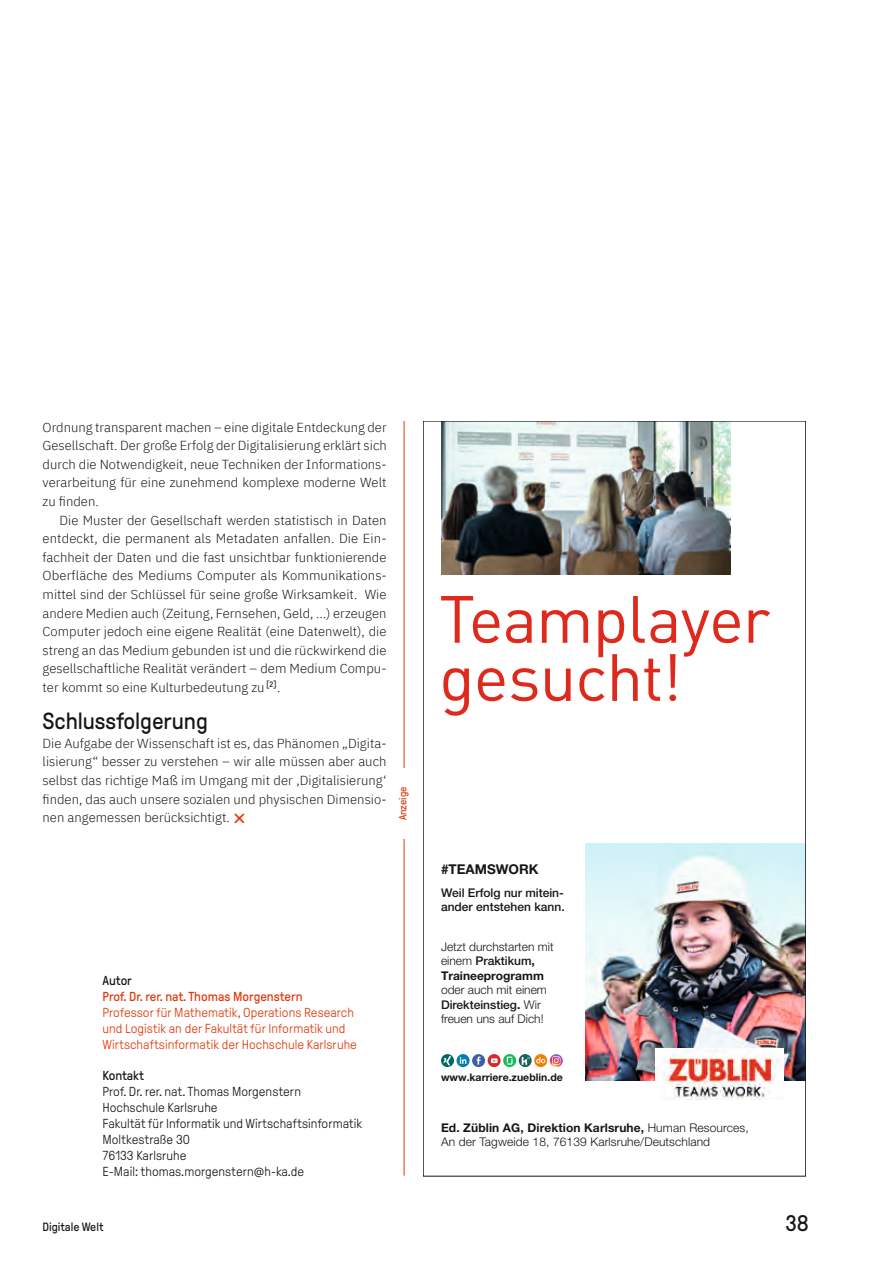
<style>
.page{position:relative;width:893px;height:1263px;background:#fff}
.page>*{position:absolute;margin:0;border:0;box-sizing:border-box;transform-origin:0 0}
.t1{font:65.7px/58.1px "DIN Pro";letter-spacing:-.015em;color:#dd2a1d}
.t2{font:23.25px "GT Pressura LG";letter-spacing:-.005em;color:#151616}
.t3{font:22.5px "GT Pressura LG";color:#151616}
.t4{font:700 13.5px "Helvetica Neue LT Pro";color:#151616}
.t5{font:300 13.05px/18.6px "IBM Plex Sans";color:#151616;text-align:justify}
.t6{font:300 13.05px/15.9px "GT Pressura LG";color:#151616}
.t7{font:300 13.05px/15.9px "GT Pressura LG";color:#e0370b}
.t8{font:300 12px/14.4px "Helvetica Neue LT Pro";color:#151616}
.t9{font:500 12px/14.4px "Helvetica Neue LT Pro";color:#151616}
.t10{font:12px "GT Pressura LG";color:#151616}
.t11{font:700 10.5px "Helvetica Neue LT Pro";color:#151616}
.t12{font:10.5px "GT Pressura LG";color:#e0370b}
.s1{font-family:"GT Pressura LG";font-size:27px;color:#e0370b}
.s2{font-weight:400;color:#151616}
.s3{font-weight:400}
.s4{font-weight:500}
.s5{font-weight:700}
</style>
<div class="page">
<hr style="left:404px;top:421px;width:1px;height:754px;background:#e0370b">
<div style="left:398px;top:769px;width:9px;height:70px;background:#fff"></div>
<img style="left:423px;top:804px;width:383px;height:372px">
<svg style="left:423px;top:421px;width:383px;height:383px"></svg>
<p class="t5" style="left:43px;top:416px;width:346px">Ordnung transparent machen – eine digitale Entdeckung der</p>
<p class="t5" style="left:43px;top:435px;width:346px">Gesellschaft. Der große Erfolg der Digitalisierung erklärt sich</p>
<p class="t5" style="left:43px;top:454px;width:346px">durch die Notwendigkeit, neue Techniken der Informations-</p>
<p class="t5" style="left:43px;top:472px;width:345px">verarbeitung für eine zunehmend komplexe moderne Welt</p>
<p class="t5" style="left:43px;top:491px;width:58px">zu finden.</p>
<p class="t5" style="left:60px;top:509px;width:328px">Die Muster der Gesellschaft werden statistisch in Daten</p>
<p class="t5" style="left:43px;top:528px;width:346px">entdeckt, die permanent als Metadaten anfallen. Die Ein-</p>
<p class="t5" style="left:43px;top:547px;width:345px">fachheit der Daten und die fast unsichtbar funktionierende</p>
<p class="t5" style="left:43px;top:565px;width:346px">Oberfläche des Mediums Computer als Kommunikations-</p>
<p class="t5" style="left:43px;top:584px;width:345px">mittel sind der Schlüssel für seine große Wirksamkeit. Wie</p>
<p class="t5" style="left:43px;top:602px;width:345px">andere Medien auch (Zeitung, Fernsehen, Geld, …) erzeugen</p>
<p class="t5" style="left:43px;top:621px;width:345px">Computer jedoch eine eigene Realität (eine Datenwelt), die</p>
<p class="t5" style="left:43px;top:640px;width:345px">streng an das Medium gebunden ist und die rückwirkend die</p>
<p class="t5" style="left:43px;top:658px;width:346px">gesellschaftliche Realität verändert – dem Medium Compu-</p>
<p class="t5" style="left:43px;top:677px;width:239px">ter kommt so eine Kulturbedeutung zu <sup>[2]</sup>.</p>
<p class="t2" style="left:43px;top:709px;width:167px">Schlussfolgerung</p>
<p class="t5" style="left:43px;top:733px;width:346px">Die Aufgabe der Wissenschaft ist es, das Phänomen „Digita&shy;lisierung“ besser zu verstehen – wir alle müssen aber auch selbst das richtige Maß im Umgang mit der ‚Digitalisierung‘ finden, das auch unsere sozialen und physischen Dimensio&shy;nen angemessen berücksichtigt. <span class="s1">×</span></p>
<p class="t12" style="left:397px;top:820px;width:35px;rotate:-90deg">Anzeige</p>
<p class="t7" style="left:102px;top:973px;width:256px"><span class="s2">Autor<br></span><span class="s3">Prof. Dr. rer. nat. Thomas Morgenstern </span>Professor für Mathematik, Operations Research und Logistik an der Fakultät für Informatik und Wirtschaftsinformatik der Hochschule Karlsruhe</p>
<p class="t6" style="left:102px;top:1068px;width:261px"><span class="s3">Kontakt<br></span>Prof. Dr. rer. nat. Thomas Morgenstern<br>Hochschule Karlsruhe<br>Fakultät für Informatik und Wirtschaftsinformatik<br>Moltkestraße 30<br>76133 Karlsruhe<br>E-Mail: thomas.morgenstern@h-ka.de</p>
<p class="t1" style="left:439px;top:587px;width:333px">Teamplayer gesucht!</p>
<p class="t1" style="left:439px;top:620px;width:333px">Teamplayer gesucht!</p>
<p class="t9" style="left:441px;top:853px;width:125px">Weil Erfolg nur mitein&shy;ander entstehen kann.</p>
<p class="t4" style="left:441px;top:861px;width:99px">#TEAMSWORK</p>
<p class="t9" style="left:441px;top:885px;width:125px">Weil Erfolg nur mitein&shy;ander entstehen kann.</p>
<p class="t8" style="left:441px;top:939px;width:114px">Jetzt durchstarten mit einem <span class="s4">Praktikum</span><span class="s5">,<br>Traineeprogramm </span>oder auch mit einem<br><span class="s4">Direkteinstieg</span><span class="s5">.</span> Wir freuen uns auf Dich!</p>
<p class="t8" style="left:441px;top:936px;width:107px"><span class="s5">Traineeprogramm </span>oder auch mit einem<br><span class="s4">Direkteinstieg</span><span class="s5">.</span> Wir freuen uns auf Dich!</p>
<p class="t11" style="left:441px;top:1070px;width:123px">www.karriere.zueblin.de</p>
<p class="t8" style="left:441px;top:1120px;width:309px"><span class="s5">Ed. Züblin AG, Direktion Karlsruhe,</span> Human Resources,<br>An der Tagweide 18, 76139 Karlsruhe/Deutschland</p>
<p class="t10" style="left:43px;top:1221px;width:63px">Digitale Welt</p>
<p class="t3" style="left:785px;top:1211px;width:25px">38</p>
</div>
